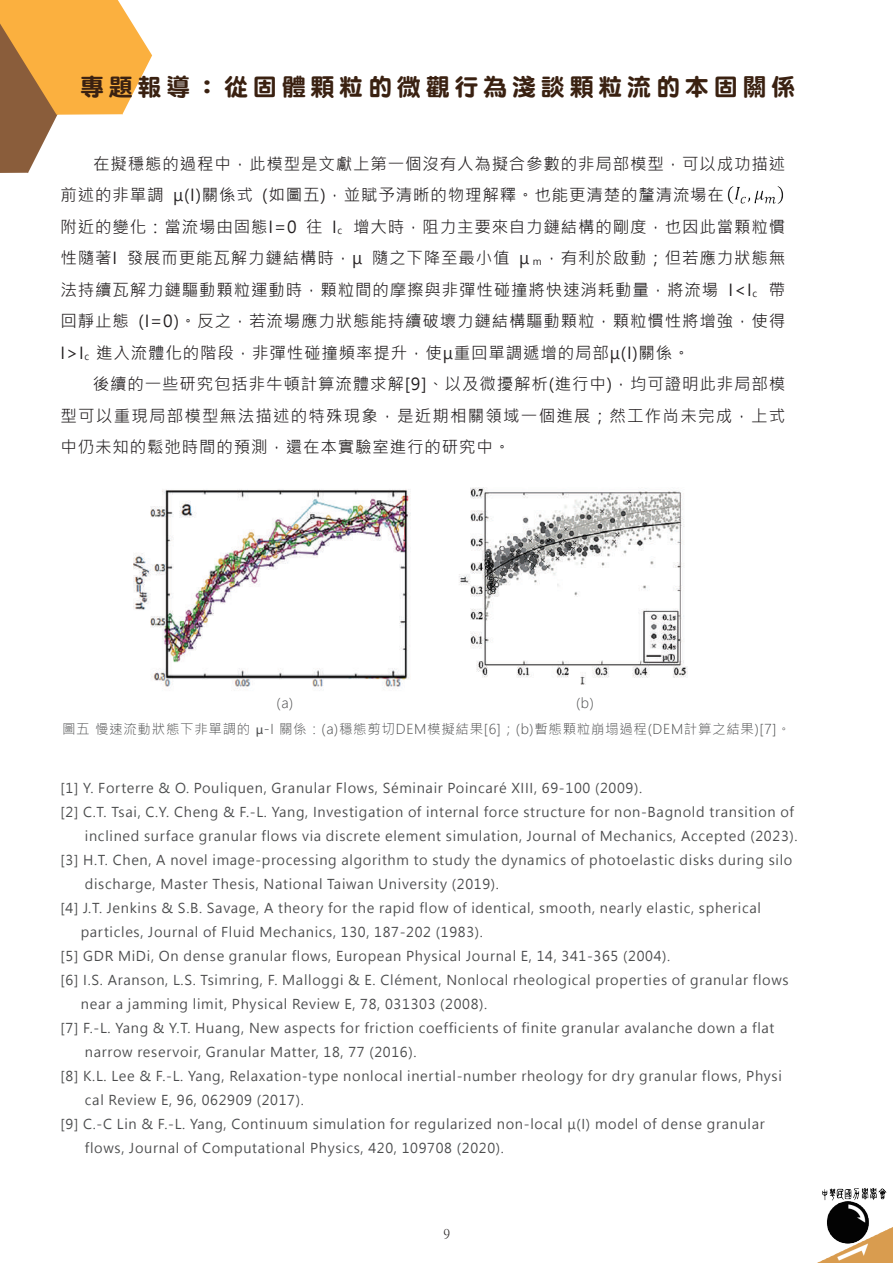
<style>
.page{position:relative;width:893px;height:1263px;background:#fff}
.page>*{position:absolute;margin:0;border:0;box-sizing:border-box;transform-origin:0 0}
.t1{font:24px "DFN Yuan XB HK BF";letter-spacing:.2em;color:#3a2111}
.t2{font:16.5px/31.5px "Microsoft Jheng Hei";letter-spacing:.05em;color:#231f20;text-align:justify}
.t3{font:13.5px "Microsoft Jheng Hei";letter-spacing:.05em;color:#4b4c4d}
.t4{font:300 13.5px "Microsoft Jheng Hei";letter-spacing:.05em;color:#4b4c4d}
.t5{font:13.5px "Ming Li U";color:#231f20}
.s1{font-size:9.6px}
.s2{font-family:"Myriad Pro";font-weight:400}
</style>
<div class="page">
<img style="left:817px;top:1187px;width:76px;height:76px">
<svg style="left:0;top:0;width:152px;height:173px"></svg>
<img style="left:133px;top:489px;width:278px;height:201px">
<img style="left:459px;top:488px;width:228px;height:196px">
<img style="left:727px;top:186px;width:57px;height:18px">
<h1 class="t1" style="left:80px;top:75px;width:717px">專題報導：從固體顆粒的微觀行為淺談顆粒流的本固關係</h1>
<p class="t2" style="left:61px;top:148px;width:726px;text-indent:33px">在擬穩態的過程中，此模型是文獻上第一個沒有人為擬合參數的非局部模型，可以成功描述前述的非單調 μ(I)關係式 (如圖五)，並賦予清晰的物理解釋。也能更清楚的釐清流場在 (I_c,μ_附近的變化：當流場由固態I=0 往 I<span class="s1">c</span> 增大時，阻力主要來自力鏈結構的剛度，也因此當顆粒慣性隨著I 發展而更能瓦解力鏈結構時，μ 隨之下降至最小值 μ <span class="s1">m</span>，有利於啟動；但若應力狀態無法持續瓦解力鏈驅動顆粒運動時，顆粒間的摩擦與非彈性碰撞將快速消耗動量，將流場 I&lt;I<span class="s1">c</span> 帶回靜止態 (I=0)。反之，若流場應力狀態能持續破壞力鏈結構驅動顆粒，顆粒慣性將增強，使得I&gt;I<span class="s1">c</span> 進入流體化的階段，非彈性碰撞頻率提升，使μ重回單調遞增的局部μ(I)關係。</p>
<p class="t2" style="left:61px;top:369px;width:726px;text-indent:32px">後續的一些研究包括非牛頓計算流體求解[9]、以及微擾解析(進行中)，均可證明此非局部模型可以重現局部模型無法描述的特殊現象，是近期相關領域一個進展；然工作尚未完成，上式中仍未知的鬆弛時間的預測，還在本實驗室進行的研究中。</p>
<p class="t4" style="left:277px;top:695px;width:18px">(a)</p>
<p class="t4" style="left:576px;top:695px;width:19px">(b)</p>
<p class="t4" style="left:62px;top:721px;width:730px">圖五 慢速流動狀態下非單調的 <span class="s2">μ</span>-I 關係：(a)穩態剪切DEM模擬結果[6]；(b)暫態顆粒崩塌過程(DEM計算之結果)[7]。</p>
<p class="t3" style="left:61px;top:779px;width:583px">[1] Y. Forterre &amp; O. Pouliquen, Granular Flows, Séminair Poincaré XIII, 69-100 (2009).</p>
<p class="t3" style="left:61px;top:803px;width:735px">[2] C.T. Tsai, C.Y. Cheng &amp; F.-L. Yang, Investigation of internal force structure for non-Bagnold transition of</p>
<p class="t3" style="left:85px;top:827px;width:714px">inclined surface granular flows via discrete element simulation, Journal of Mechanics, Accepted (2023).</p>
<p class="t3" style="left:61px;top:851px;width:733px">[3] H.T. Chen, A novel image-processing algorithm to study the dynamics of photoelastic disks during silo</p>
<p class="t3" style="left:85px;top:875px;width:416px">discharge, Master Thesis, National Taiwan University (2019).</p>
<p class="t3" style="left:61px;top:899px;width:702px">[4] J.T. Jenkins &amp; S.B. Savage, A theory for the rapid flow of identical, smooth, nearly elastic, spherical</p>
<p class="t3" style="left:81px;top:923px;width:404px">particles, Journal of Fluid Mechanics, 130, 187-202 (1983).</p>
<p class="t3" style="left:61px;top:947px;width:611px">[5] GDR MiDi, On dense granular flows, European Physical Journal E, 14, 341-365 (2004).</p>
<p class="t3" style="left:61px;top:971px;width:730px">[6] I.S. Aranson, L.S. Tsimring, F. Malloggi &amp; E. Clément, Nonlocal rheological properties of granular flows</p>
<p class="t3" style="left:81px;top:995px;width:408px">near a jamming limit, Physical Review E, 78, 031303 (2008).</p>
<p class="t3" style="left:61px;top:1019px;width:715px">[7] F.-L. Yang &amp; Y.T. Huang, New aspects for friction coefficients of finite granular avalanche down a flat</p>
<p class="t3" style="left:85px;top:1043px;width:333px">narrow reservoir, Granular Matter, 18, 77 (2016).</p>
<p class="t3" style="left:61px;top:1067px;width:723px">[8] K.L. Lee &amp; F.-L. Yang, Relaxation-type nonlocal inertial-number rheology for dry granular flows, Physi</p>
<p class="t3" style="left:85px;top:1091px;width:221px">cal Review E, 96, 062909 (2017).</p>
<p class="t3" style="left:61px;top:1115px;width:706px">[9] C.-C Lin &amp; F.-L. Yang, Continuum simulation for regularized non-local μ(I) model of dense granular</p>
<p class="t3" style="left:85px;top:1139px;width:421px">flows, Journal of Computational Physics, 420, 109708 (2020).</p>
<p class="t5" style="left:443px;top:1227px;width:8px">9</p>
</div>
